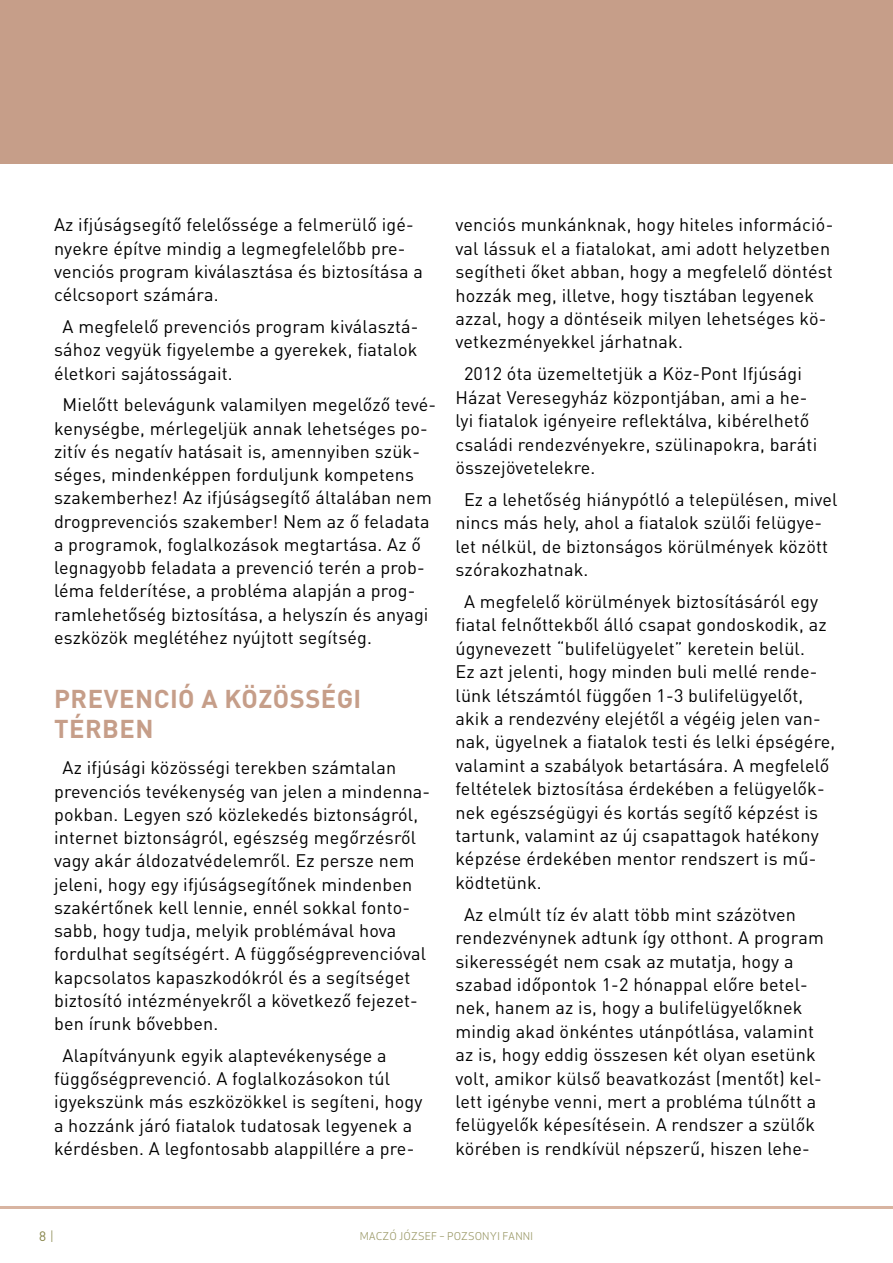
<style>
.page{position:relative;width:893px;height:1263px;background:#fff}
.page>*{position:absolute;margin:0;border:0;box-sizing:border-box;transform-origin:0 0}
.t1{font:700 25.5px/30.2px "DIN Pro";letter-spacing:.02em;color:#c69e89}
.t2{font:18px/23.4px "DIN Pro";letter-spacing:.01em;color:#000}
.t3{font:13.5px "DIN Pro";color:#858347}
.t4{font:10.5px "Apex Sans";letter-spacing:.01em;color:#858347}
.s1{font-weight:300}
</style>
<div class="page">
<div style="left:0;top:0;width:893px;height:164px;background:#c69e89"></div>
<hr style="left:0;top:1206px;width:893px;height:3px;background:#d8b4a1">
<p class="t2" style="left:54px;top:213px;width:370px">Az ifjúságsegítő felelőssége a felmerülő igé&shy;nyekre építve mindig a legmegfelelőbb pre&shy;venciós program kiválasztása és biztosítása a célcsoport számára.</p>
<p class="t2" style="left:54px;top:314px;width:366px;text-align:justify;text-indent:8px">A megfelelő prevenciós program kiválasztá&shy;sához vegyük figyelembe a gyerekek, fiatalok életkori sajátosságait.</p>
<p class="t2" style="left:54px;top:392px;width:384px;text-indent:8px">Mielőtt belevágunk valamilyen megelőző tevé&shy;kenységbe, mérlegeljük annak lehetséges po&shy;zitív és negatív hatásait is, amennyiben szük&shy;séges, mindenképpen forduljunk kompetens szakemberhez! Az ifjúságsegítő általában nem drogprevenciós szakember! Nem az ő feladata a programok, foglalkozások megtartása. Az ő legnagyobb feladata a prevenció terén a prob&shy;léma felderítése, a probléma alapján a prog&shy;ramlehetőség biztosítása, a helyszín és anyagi eszközök meglétéhez nyújtott segítség.</p>
<h1 class="t1" style="left:54px;top:683px;width:309px">PREVENCIÓ A KÖZÖSSÉGI<br>TÉRBEN</h1>
<p class="t2" style="left:54px;top:755px;width:378px;text-indent:8px">Az ifjúsági közösségi terekben számtalan prevenciós tevékenység van jelen a mindenna&shy;pokban. Legyen szó közlekedés biztonságról, internet biztonságról, egészség megőrzésről vagy akár áldozatvédelemről. Ez persze nem jeleni, hogy egy ifjúságsegítőnek mindenben szakértőnek kell lennie, ennél sokkal fonto&shy;sabb, hogy tudja, melyik problémával hova fordulhat segítségért. A függőségprevencióval kapcsolatos kapaszkodókról és a segítséget biztosító intézményekről a következő fejezet&shy;ben írunk bővebben.</p>
<p class="t2" style="left:54px;top:1043px;width:370px;text-indent:8px">Alapítványunk egyik alaptevékenysége a függőségprevenció. A foglalkozásokon túl igyekszünk más eszközökkel is segíteni, hogy a hozzánk járó fiatalok tudatosak legyenek a kérdésben. A legfontosabb alappillére a pre-</p>
<p class="t2" style="left:455px;top:212px;width:379px">venciós munkánknak, hogy hiteles információ&shy;val lássuk el a fiatalokat, ami adott helyzetben segítheti őket abban, hogy a megfelelő döntést hozzák meg, illetve, hogy tisztában legyenek azzal, hogy a döntéseik milyen lehetséges kö&shy;vetkezményekkel járhatnak.</p>
<p class="t2" style="left:455px;top:361px;width:363px;text-indent:8px">2012 óta üzemeltetjük a Köz-Pont Ifjúsági Házat Veresegyház központjában, ami a he&shy;lyi fiatalok igényeire reflektálva, kibérelhető családi rendezvényekre, szülinapokra, baráti összejövetelekre.</p>
<p class="t2" style="left:455px;top:487px;width:383px;text-indent:8px">Ez a lehetőség hiánypótló a településen, mivel nincs más hely, ahol a fiatalok szülői felügye&shy;let nélkül, de biztonságos körülmények között szórakozhatnak.</p>
<p class="t2" style="left:455px;top:589px;width:381px;text-indent:8px">A megfelelő körülmények biztosításáról egy fiatal felnőttekből álló csapat gondoskodik, az úgynevezett “bulifelügyelet” keretein belül.<br>Ez azt jelenti, hogy minden buli mellé rende&shy;lünk létszámtól függően 1-3 bulifelügyelőt, akik a rendezvény elejétől a végéig jelen van&shy;nak, ügyelnek a fiatalok testi és lelki épségére, valamint a szabályok betartására. A megfelelő feltételek biztosítása érdekében a felügyelők&shy;nek egészségügyi és kortás segítő képzést is tartunk, valamint az új csapattagok hatékony képzése érdekében mentor rendszert is mű&shy;ködtetünk.</p>
<p class="t2" style="left:455px;top:902px;width:370px;text-indent:8px">Az elmúlt tíz év alatt több mint százötven rendezvénynek adtunk így otthont. A program sikerességét nem csak az mutatja, hogy a szabad időpontok 1-2 hónappal előre betel&shy;nek, hanem az is, hogy a bulifelügyelőknek mindig akad önkéntes utánpótlása, valamint az is, hogy eddig összesen két olyan esetünk volt, amikor külső beavatkozást (mentőt) kel&shy;lett igénybe venni, mert a probléma túlnőtt a felügyelők képesítésein. A rendszer a szülők körében is rendkívül népszerű, hiszen lehe-</p>
<p class="t3" style="left:39px;top:1227px;width:16px">8 <span class="s1">|</span></p>
<p class="t4" style="left:360px;top:1227px;width:175px">MACZÓ JÓZSEF – POZSONYI FANNI</p>
</div>
